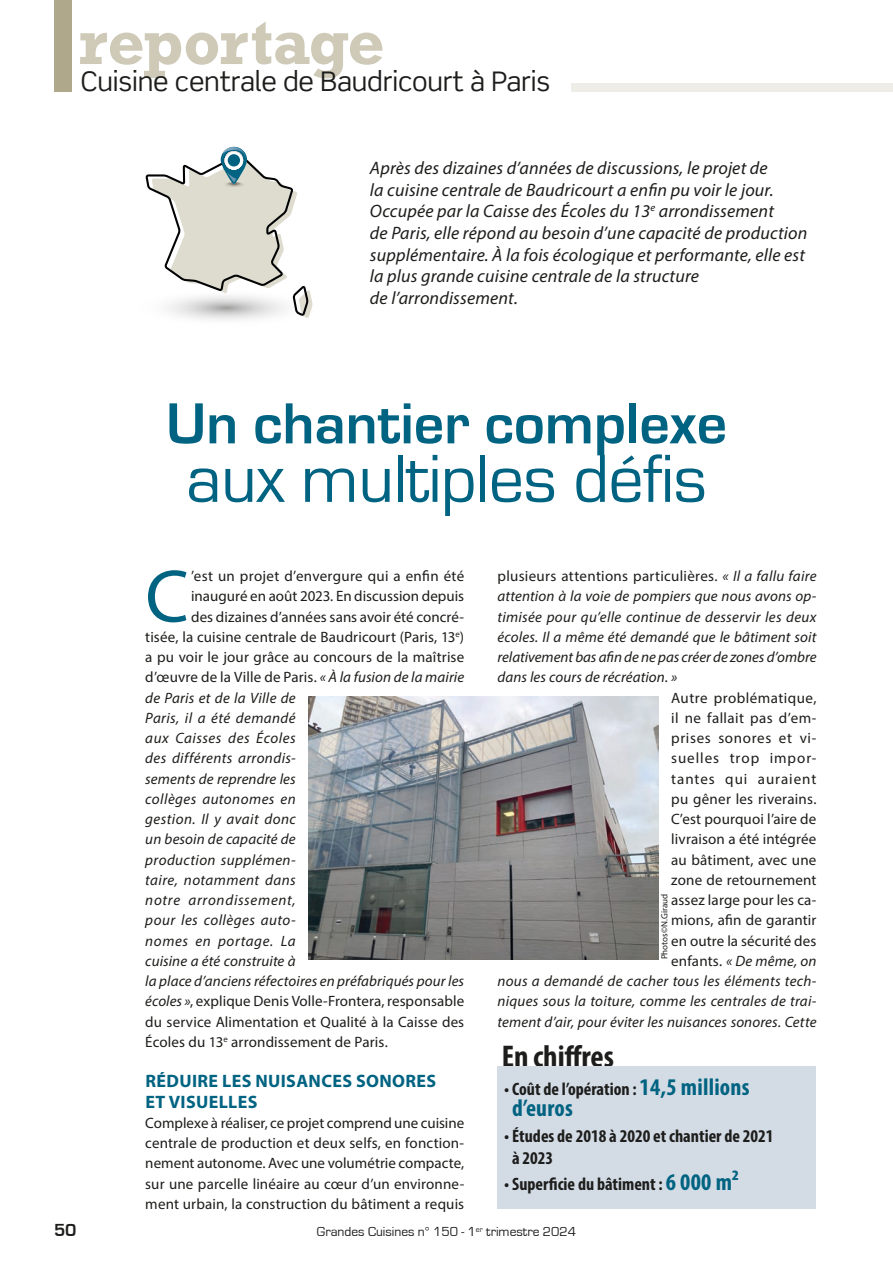
<style>
.page{position:relative;width:893px;height:1263px;background:#fff}
.page>*{position:absolute;margin:0;border:0;box-sizing:border-box;transform-origin:0 0}
.t1{font:75.15px "Myriad Pro";color:#006381}
.t2{font:70.5px "Eurostile";letter-spacing:-.01em;color:#006381}
.t3{font:700 60px "Eurostile";color:#006381}
.t4{font:700 60px "Rockwell";letter-spacing:-.015em;color:#cfcab8}
.t5{font:700 condensed 31.5px "Myriad Pro";color:#1d1d1b}
.t6{font:27px "Scene Std";letter-spacing:-.01em;color:#1d1d1b}
.t7{font:700 condensed 24px "Myriad Pro";letter-spacing:.01em;color:#006381}
.t8{font:italic 18px/21.6px "Myriad Pro";letter-spacing:.01em;color:#1d1d1b}
.t9{font:700 condensed 18px/21.8px "Myriad Pro";color:#1d1d1b}
.t10{font:700 18px/20.2px "Myriad Pro";letter-spacing:.02em;color:#006381}
.t11{font:700 18px "Eurostile";color:#1d1d1b}
.t12{font:15px/20.2px "Myriad Pro";letter-spacing:.01em;color:#1d1d1b;text-align:justify}
.t13{font:italic 15px/20.2px "Myriad Pro";letter-spacing:.02em;color:#1d1d1b;text-align:justify}
.t14{font:italic 15px "Myriad Pro";letter-spacing:.05em;color:#1d1d1b}
.t15{font:italic 15px "Myriad Pro";letter-spacing:.045em;color:#1d1d1b}
.t16{font:13.5px "Eurostile";color:#1d1d1b}
.t17{font:9px "Myriad Pro";color:#1d1d1b}
.s1{font-style:normal}
.s2{font-style:italic}
.s3{font-size:24px;color:#006381}
</style>
<div class="page">
<div style="left:572px;top:83px;width:321px;height:8px;background:#efede8"></div>
<div style="left:54px;top:0;width:17px;height:91px;background:#afa88a"></div>
<svg style="left:146px;top:147px;width:167px;height:171px"></svg>
<div style="left:228px;top:154px;width:12px;height:12px;background:#006280;border-radius:50%"></div>
<img style="left:308px;top:697px;width:350px;height:262px">
<div style="left:497px;top:1067px;width:319px;height:142px;background:#d3dbe5"></div>
<h3 class="t4" style="left:79px;top:23px;width:307px">reportage</h3>
<h3 class="t6" style="left:81px;top:65px;width:471px">Cuisine centrale de Baudricourt à Paris</h3>
<p class="t8" style="left:370px;top:157px;width:439px">Après des dizaines d’années de discussions, le projet de<br>la cuisine centrale de Baudricourt a enfin pu voir le jour.<br>Occupée par la Caisse des Écoles du 13<sup>e</sup> arrondissement<br>de Paris, elle répond au besoin d’une capacité de production supplémentaire. À la fois écologique et performante, elle est la plus grande cuisine centrale de la structure<br>de l’arrondissement.</p>
<p class="t11" style="left:54px;top:1222px;width:24px">50</p>
<h3 class="t3" style="left:166px;top:395px;width:563px">Un chantier complexe</h3>
<h2 class="t2" style="left:186px;top:445px;width:522px">aux multiples défis</h2>
<h1 class="t1" style="left:145px;top:550px;width:45px">C</h1>
<p class="t12" style="left:191px;top:566px;width:275px">’est un projet d’envergure qui a enfin été</p>
<p class="t13" style="left:497px;top:566px;width:320px"><span class="s1">plusieurs attentions particulières.</span> « Il a fallu faire attention à la voie de pompiers que nous avons op&shy;timisée pour qu’elle continue de desservir les deux écoles. Il a même été demandé que le bâtiment soit relativement bas afin de ne pas créer de zones d’ombre dans les cours de récréation. »</p>
<p class="t12" style="left:497px;top:687px;width:320px;text-align:right">Autre problématique,<br>il ne fallait pas d’em-<br>prises sonores et vi-<br>suelles trop impor-<br>tantes qui auraient<br>pu gêner les riverains.<br>C’est pourquoi l’aire de<br>livraison a été intégrée<br>au bâtiment, avec une<br>zone de retournement<br>assez large pour les ca-<br>mions, afin de garantir<br>en outre la sécurité des<br>enfants. <span class="s2">« De même, on<br>nous a demandé de cacher tous les éléments tech&shy;niques sous la toiture, comme les centrales de trai&shy;tement d’air, pour éviter les nuisances sonores. Cette</span></p>
<p class="t12" style="left:191px;top:586px;width:275px">inauguré en août 2023. En discussion depuis</p>
<p class="t12" style="left:191px;top:606px;width:275px">des dizaines d’années sans avoir été concré-</p>
<p class="t12" style="left:145px;top:626px;width:320px">tisée, la cuisine centrale de Baudricourt (Paris, 13<sup>e</sup>)</p>
<p class="t12" style="left:145px;top:647px;width:320px">a pu voir le jour grâce au concours de la maîtrise</p>
<p class="t12" style="left:145px;top:667px;width:320px">d’œuvre de la Ville de Paris. <span class="s2">« À la fusion de la mairie</span></p>
<p class="t13" style="left:145px;top:687px;width:152px">de Paris et de la Ville de</p>
<p class="t13" style="left:145px;top:707px;width:152px">Paris, il a été demandé</p>
<p class="t13" style="left:145px;top:728px;width:152px">aux Caisses des Écoles</p>
<p class="t13" style="left:145px;top:748px;width:152px">des différents arrondis-</p>
<p class="t13" style="left:145px;top:768px;width:152px">sements de reprendre les</p>
<p class="t13" style="left:145px;top:788px;width:152px">collèges autonomes en</p>
<p class="t13" style="left:145px;top:809px;width:152px">gestion. Il y avait donc</p>
<p class="t13" style="left:145px;top:829px;width:152px">un besoin de capacité de</p>
<p class="t13" style="left:145px;top:849px;width:152px">production supplémen-</p>
<p class="t13" style="left:145px;top:869px;width:152px">taire, notamment dans</p>
<p class="t14" style="left:145px;top:891px;width:152px">notre arrondissement,</p>
<p class="t13" style="left:145px;top:910px;width:152px">pour les collèges auto-</p>
<p class="t15" style="left:145px;top:931px;width:152px">nomes en portage. La</p>
<p class="t13" style="left:145px;top:950px;width:152px">cuisine a été construite à</p>
<p class="t13" style="left:145px;top:971px;width:320px">la place d’anciens réfectoires en préfabriqués pour les</p>
<p class="t12" style="left:145px;top:991px;width:320px"><span class="s2">écoles »</span>, explique Denis Volle-Frontera, responsable</p>
<p class="t12" style="left:145px;top:1011px;width:320px">du service Alimentation et Qualité à la Caisse des</p>
<p class="t12" style="left:145px;top:1031px;width:244px">Écoles du 13<sup>e</sup> arrondissement de Paris.</p>
<p class="t10" style="left:145px;top:1071px;width:292px">RÉDUIRE LES NUISANCES SONORES<br>ET VISUELLES</p>
<p class="t12" style="left:145px;top:1112px;width:320px">Complexe à réaliser, ce projet comprend une cuisine centrale de production et deux selfs, en fonction&shy;nement autonome. Avec une volumétrie compacte, sur une parcelle linéaire au cœur d’un environne&shy;ment urbain, la construction du bâtiment a requis</p>
<p class="t17" style="left:659px;top:959px;width:67px;rotate:-90deg">Photos©N.Giraud</p>
<h3 class="t5" style="left:502px;top:1036px;width:114px">En chiffres</h3>
<p class="t9" style="left:504px;top:1077px;width:247px">• Coût de l’opération : <span class="s3">14,5 millions</span></p>
<h3 class="t7" style="left:512px;top:1093px;width:62px">d’euros</h3>
<p class="t9" style="left:512px;top:1125px;width:263px;text-indent:-8px">• Études de 2018 à 2020 et chantier de 2021 à 2023</p>
<p class="t9" style="left:504px;top:1173px;width:236px">• Superficie du bâtiment : <span class="s3">6 000 m²</span></p>
<p class="t16" style="left:317px;top:1225px;width:260px">Grandes Cuisines n° 150 - 1<sup>er</sup> trimestre 2024</p>
</div>
